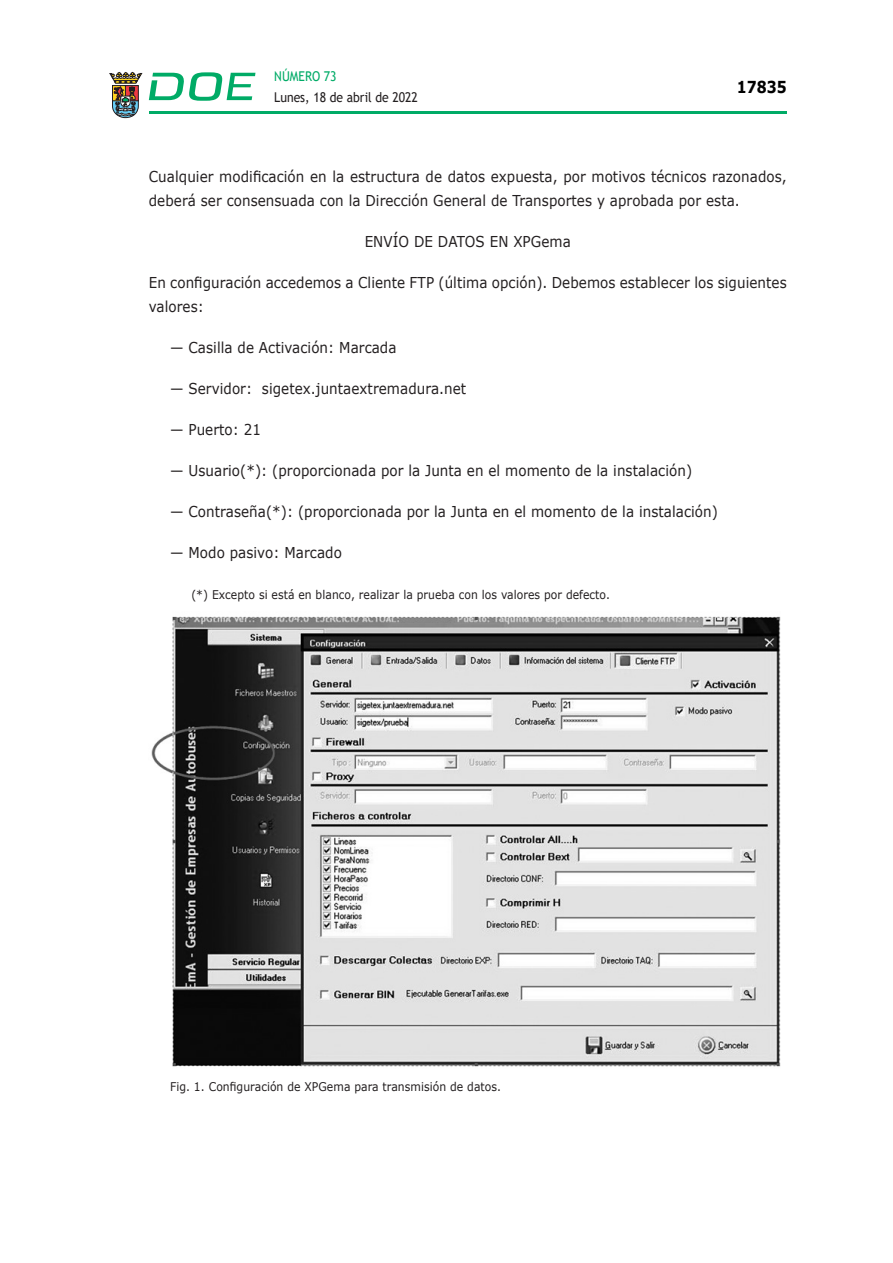
<style>
.page{position:relative;width:893px;height:1263px;background:#fff}
.page>*{position:absolute;margin:0;border:0;box-sizing:border-box;transform-origin:0 0}
.t1{font:700 16.5px "Verdana";color:#000;scale:.85 1}
.CUERPO_DE_TEXTO{font:15px/24px "Verdana";letter-spacing:.005em;color:#231f20;scale:.9 1}
.t2{font:13.5px "Trebuchet MS";color:#231f20;scale:.9 1}
.t3{font:13.5px "Trebuchet MS";color:#00ab67;scale:.9 1}
.CUERPO_DE_TEXTO-2{font:12px "Verdana";letter-spacing:.005em;color:#231f20;scale:.9 1}
</style>
<div class="page">
<hr style="left:149px;top:111px;width:638px;height:3px;background:#00ab66">
<svg style="left:109px;top:72px;width:33px;height:46px"></svg>
<svg style="left:149px;top:72px;width:106px;height:29px"></svg>
<img style="left:151px;top:616px;width:630px;height:451px">
<p class="t3" style="left:274px;top:67px;width:71px">NÚMERO 73</p>
<p class="t2" style="left:274px;top:88px;width:161px">Lunes, 18 de abril de 2022</p>
<p class="t1" style="left:737px;top:75px;width:60px">17835</p>
<p class="CUERPO_DE_TEXTO" style="left:149px;top:164px;width:710px">Cualquier modificación en la estructura de datos expuesta, por motivos técnicos razonados, deberá ser consensuada con la Dirección General de Transportes y aprobada por esta.</p>
<p class="CUERPO_DE_TEXTO" style="left:365px;top:229px;width:231px">ENVÍO DE DATOS EN XPGema</p>
<p class="CUERPO_DE_TEXTO" style="left:149px;top:270px;width:710px">En configuración accedemos a Cliente FTP (última opción). Debemos establecer los siguientes valores:</p>
<p class="CUERPO_DE_TEXTO" style="left:170px;top:335px;width:253px">— Casilla de Activación: Marcada</p>
<p class="CUERPO_DE_TEXTO" style="left:170px;top:376px;width:331px">— Servidor: sigetex.juntaextremadura.net</p>
<p class="CUERPO_DE_TEXTO" style="left:170px;top:417px;width:103px">— Puerto: 21</p>
<p class="CUERPO_DE_TEXTO" style="left:170px;top:458px;width:581px">— Usuario(*): (proporcionada por la Junta en el momento de la instalación)</p>
<p class="CUERPO_DE_TEXTO" style="left:170px;top:499px;width:610px">— Contraseña(*): (proporcionada por la Junta en el momento de la instalación)</p>
<p class="CUERPO_DE_TEXTO" style="left:170px;top:540px;width:192px">— Modo pasivo: Marcado</p>
<p class="CUERPO_DE_TEXTO-2" style="left:191px;top:586px;width:467px">(*) Excepto si está en blanco, realizar la prueba con los valores por defecto.</p>
<p class="CUERPO_DE_TEXTO-2" style="left:170px;top:1078px;width:369px">Fig. 1. Configuración de XPGema para transmisión de datos.</p>
</div>
